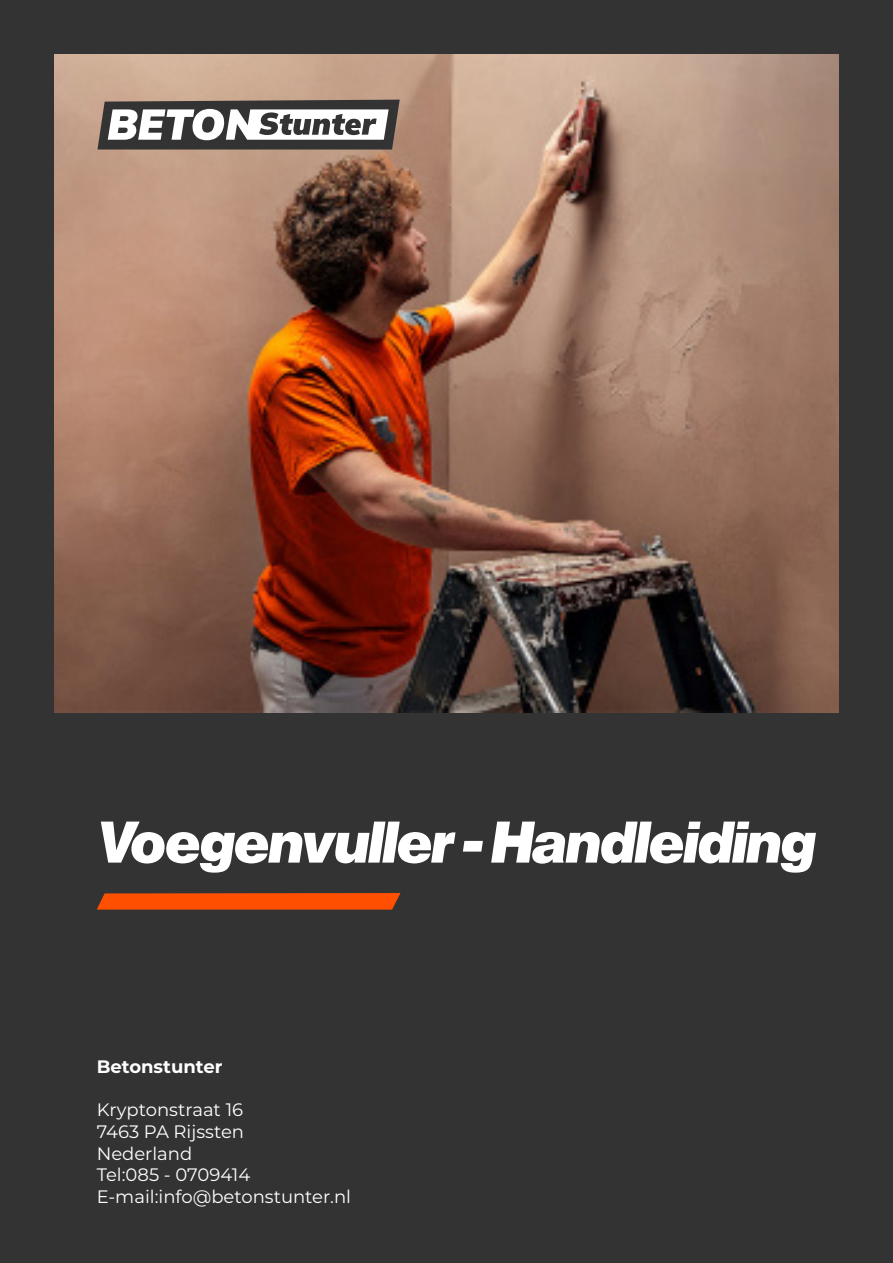
<style>
.page{position:relative;width:893px;height:1263px;background:#333}
.page>*{position:absolute;margin:0;border:0;box-sizing:border-box;transform-origin:0 0}
.t1{font:italic 700 61.5px "Europa Grotesk SH";color:#fff}
.t2{font:18px/21.6px "Montserrat";color:#fff}
.t3{font:700 18px "Montserrat";color:#fff}
</style>
<div class="page">
<img style="left:54px;top:54px;width:785px;height:658px">
<svg style="left:97px;top:100px;width:303px;height:50px"></svg>
<svg style="left:97px;top:893px;width:303px;height:16px;background:#f64e01"></svg>
<h1 class="t1" style="left:97px;top:811px;width:720px">Voegenvuller - Handleiding</h1>
<p class="t3" style="left:97px;top:1054px;width:127px">Betonstunter</p>
<p class="t2" style="left:97px;top:1098px;width:256px">Kryptonstraat 16<br>7463 PA Rijssten<br>Nederland<br>Tel:085 - 0709414<br>E-mail:info@betonstunter.nl</p>
</div>
